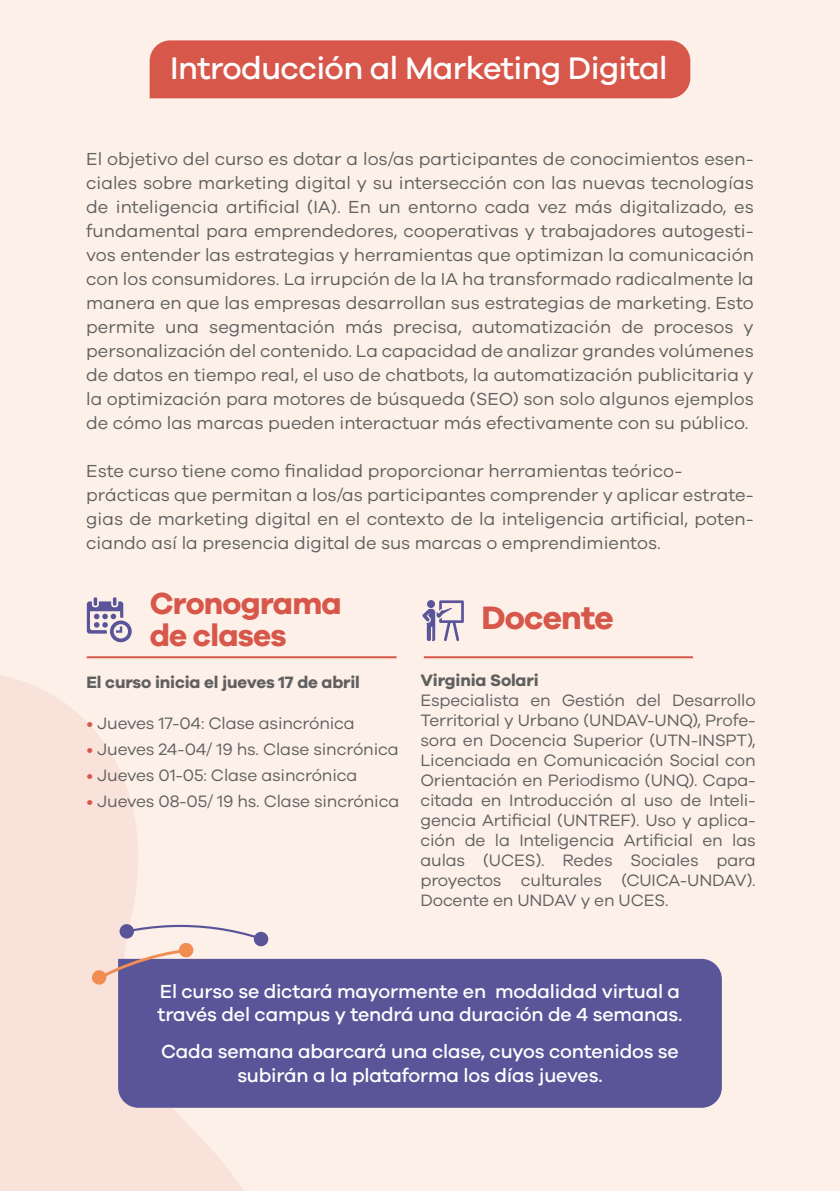
<style>
.page{position:relative;width:840px;height:1191px;background:#fff}
.page>*{position:absolute;margin:0;border:0;box-sizing:border-box;transform-origin:0 0}
.t1{font:700 33.4px "Galano Grotesque";letter-spacing:-.025em;color:#d7574a}
.t2{font:500 32.2px "Galano Grotesque";letter-spacing:-.02em;color:#fff}
.t3{font:700 31.4px/31.4px "Galano Grotesque";letter-spacing:-.025em;color:#d7574a}
.t4{font:500 19.6px/23.4px "Galano Grotesque";letter-spacing:-.01em;color:#fff}
.t5{font:18px/24px "Galano Grotesque";color:#606060;text-align:justify}
.t6{font:17px/20px "Galano Grotesque";letter-spacing:-.01em;color:#606060;text-align:justify}
.t7{font:700 17px "Galano Grotesque";letter-spacing:-.01em;color:#606060}
.s1{color:#d7574a}
</style>
<div class="page">
<div style="left:0;top:0;width:839px;height:1191px;background:#fdf0e8"></div>
<svg style="left:0;top:675px;width:274px;height:516px;fill:#f9e2da"></svg>
<div style="left:149px;top:40px;width:541px;height:58px;background:#d7574a"></div>
<svg style="left:422px;top:600px;width:41px;height:41px"></svg>
<svg style="left:87px;top:597px;width:45px;height:45px"></svg>
<hr style="left:87px;top:656px;width:309px;height:2px;background:#d7574a">
<hr style="left:423px;top:656px;width:269px;height:2px;background:#d7574a">
<div style="left:118px;top:959px;width:603px;height:148px;background:#5a5599"></div>
<svg style="left:91px;top:924px;width:173px;height:61px"></svg>
<div style="left:119px;top:924px;width:15px;height:14px;background:#5a5599;border-radius:7px"></div>
<div style="left:253px;top:931px;width:15px;height:15px;background:#5a5599;border-radius:50%"></div>
<h2 class="t2" style="left:170px;top:48px;width:498px">Introducción al Marketing Digital</h2>
<p class="t5" style="left:86px;top:146px;width:669px">El objetivo del curso es dotar a los/as participantes de conocimientos esen&shy;ciales sobre marketing digital y su intersección con las nuevas tecnologías de inteligencia artificial (IA). En un entorno cada vez más digitalizado, es fundamental para emprendedores, cooperativas y trabajadores autogesti&shy;vos entender las estrategias y herramientas que optimizan la comunicación con los consumidores. La irrupción de la IA ha transformado radicalmente la manera en que las empresas desarrollan sus estrategias de marketing. Esto permite una segmentación más precisa, automatización de procesos y personalización del contenido. La capacidad de analizar grandes volúmenes de datos en tiempo real, el uso de chatbots, la automatización publicitaria y la optimización para motores de búsqueda (SEO) son solo algunos ejemplos de cómo las marcas pueden interactuar más efectivamente con su público.</p>
<p class="t5" style="left:86px;top:458px;width:668px;text-align:left">Este curso tiene como finalidad proporcionar herramientas teórico&shy;prácticas que permitan a los/as participantes comprender y aplicar estrate&shy;gias de marketing digital en el contexto de la inteligencia artificial, poten&shy;ciando así la presencia digital de sus marcas o emprendimientos.</p>
<h3 class="t3" style="left:150px;top:587px;width:193px">Cronograma de clases</h3>
<p class="t7" style="left:86px;top:672px;width:275px">El curso inicia el jueves 17 de abril</p>
<p class="t6" style="left:86px;top:712px;width:270px"><span class="s1">•</span> Jueves 17-04: Clase asincrónica</p>
<p class="t6" style="left:86px;top:739px;width:313px"><span class="s1">•</span> Jueves 24-04/ 19 hs. Clase sincrónica</p>
<p class="t6" style="left:86px;top:765px;width:272px"><span class="s1">•</span> Jueves 01-05: Clase asincrónica</p>
<p class="t6" style="left:86px;top:791px;width:314px"><span class="s1">•</span> Jueves 08-05/ 19 hs. Clase sincrónica</p>
<h1 class="t1" style="left:481px;top:597px;width:134px">Docente</h1>
<p class="t7" style="left:420px;top:669px;width:120px">Virginia Solari</p>
<p class="t6" style="left:420px;top:689px;width:337px">Especialista en Gestión del Desarrollo Territorial y Urbano (UNDAV-UNQ), Profe&shy;sora en Docencia Superior (UTN-INSPT), Licenciada en Comunicación Social con Orientación en Periodismo (UNQ). Capa&shy;citada en Introducción al uso de Inteli&shy;gencia Artificial (UNTREF). Uso y aplica&shy;ción de la Inteligencia Artificial en las aulas (UCES). Redes Sociales para proyectos culturales (CUICA-UNDAV).<br>Docente en UNDAV y en UCES.</p>
<p class="t4" style="left:157px;top:978px;width:526px">El curso se dictará mayormente en modalidad virtual a través del campus y tendrá una duración de 4 semanas.</p>
<p class="t4" style="left:161px;top:1039px;width:519px;text-align:center">Cada semana abarcará una clase, cuyos contenidos se subirán a la plataforma los días jueves.</p>
</div>
